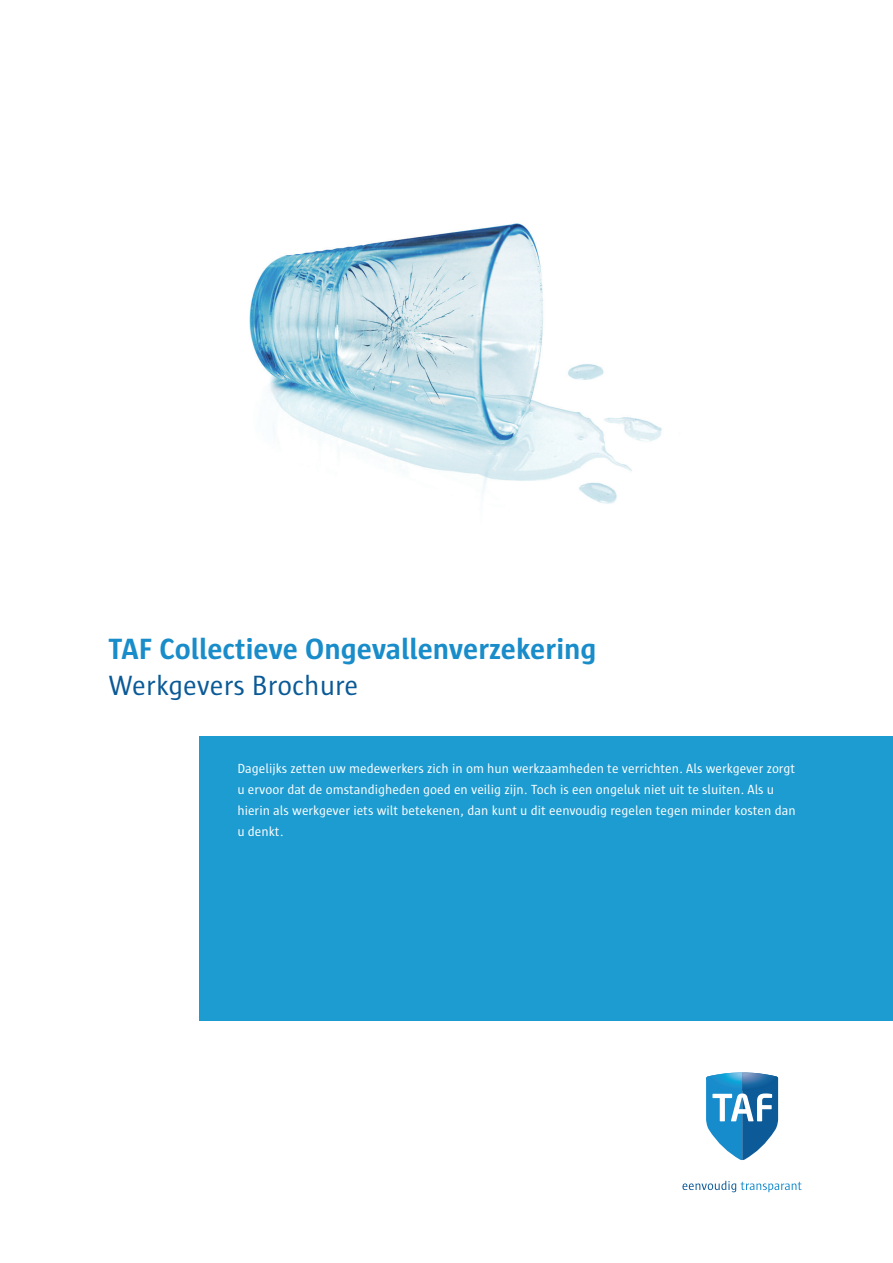
<style>
.page{position:relative;width:893px;height:1263px;background:#fff}
.page>*{position:absolute;margin:0;border:0;box-sizing:border-box;transform-origin:0 0}
.t1{font:700 30px "Sun";color:#198cca}
.t2{font:28.5px "Sun";color:#0a5a97}
.t3{font:13.5px/21px "Sun";color:#fff}
</style>
<div class="page">
<img style="left:249px;top:223px;width:413px;height:281px">
<svg style="left:706px;top:1091px;width:72px;height:69px"></svg>
<img style="left:706px;top:1073px;width:72px;height:18px">
<svg style="left:682px;top:1181px;width:119px;height:11px"></svg>
<div style="left:200px;top:736px;width:693px;height:284px;background:#1d9cd1"></div>
<h1 class="t1" style="left:109px;top:633px;width:490px">TAF Collectieve Ongevallenverzekering</h1>
<h2 class="t2" style="left:109px;top:670px;width:251px">Werkgevers Brochure</h2>
<p class="t3" style="left:237px;top:758px;width:560px">Dagelijks zetten uw medewerkers zich in om hun werkzaamheden te verrichten. Als werkgever zorgt u ervoor dat de omstandigheden goed en veilig zijn. Toch is een ongeluk niet uit te sluiten. Als u hierin als werkgever iets wilt betekenen, dan kunt u dit eenvoudig regelen tegen minder kosten dan u denkt.</p>
</div>
